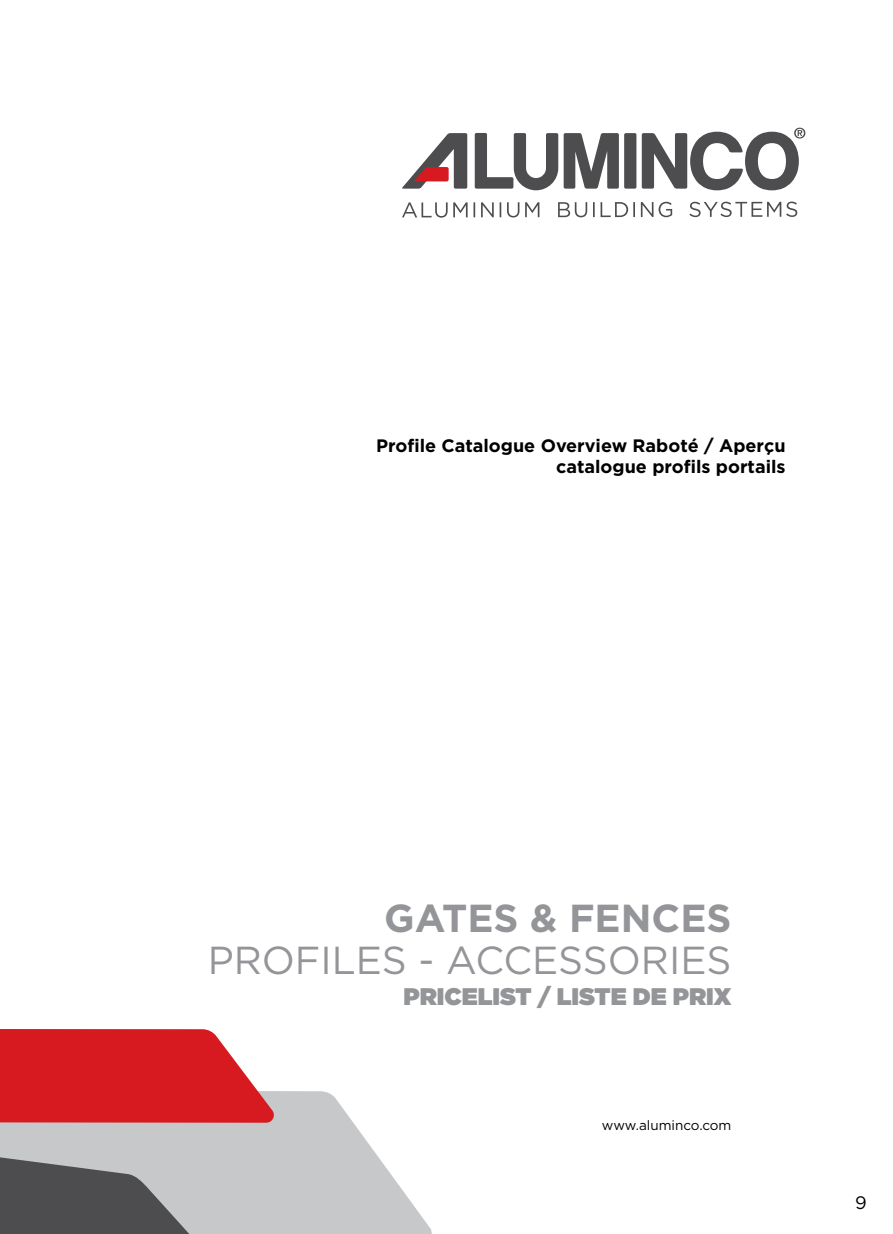
<style>
.page{position:relative;width:893px;height:1234px;background:#fff}
.page>*{position:absolute;margin:0;border:0;box-sizing:border-box;transform-origin:0 0}
.t1{font:39px "Gotham Greek";color:#939598}
.t2{font:700 39px "Gotham Greek";color:#939598}
.t3{font:900 24px "Gotham Greek";color:#939598}
.t4{font:700 18px/21.6px "Gotham Greek";color:#000;text-align:right}
.t5{font:18px "Gotham Greek";color:#000}
.t6{font:13.5px "Gotham Greek";color:#000}
</style>
<div class="page">
<div style="left:624px;top:133px;width:12px;height:56px;background:#4d4d4f;border-radius:2px"></div>
<svg style="left:564px;top:133px;width:55px;height:56px"></svg>
<svg style="left:642px;top:128px;width:163px;height:62px"></svg>
<svg style="left:475px;top:133px;width:83px;height:57px"></svg>
<svg style="left:402px;top:133px;width:65px;height:56px"></svg>
<svg style="left:402px;top:202px;width:73px;height:15px"></svg>
<svg style="left:481px;top:202px;width:13px;height:15px"></svg>
<svg style="left:500px;top:202px;width:1px;height:15px"></svg>
<svg style="left:507px;top:202px;width:12px;height:15px"></svg>
<svg style="left:525px;top:202px;width:14px;height:15px"></svg>
<svg style="left:558px;top:202px;width:29px;height:15px"></svg>
<svg style="left:593px;top:202px;width:2px;height:15px"></svg>
<svg style="left:601px;top:202px;width:34px;height:15px"></svg>
<svg style="left:641px;top:202px;width:12px;height:15px"></svg>
<svg style="left:659px;top:202px;width:13px;height:15px"></svg>
<svg style="left:689px;top:201px;width:108px;height:16px"></svg>
<svg style="left:0;top:1091px;width:432px;height:142px;fill:#c7c8ca"></svg>
<svg style="left:0;top:1138px;width:227px;height:95px"></svg>
<svg style="left:0;top:1029px;width:276px;height:93px"></svg>
<p class="t4" style="left:376px;top:434px;width:411px">Profile Catalogue Overview Raboté / Aperçu catalogue profils portails</p>
<h1 class="t2" style="left:384px;top:895px;width:349px">GATES &amp; FENCES</h1>
<h1 class="t1" style="left:208px;top:938px;width:525px">PROFILES - ACCESSORIES</h1>
<h2 class="t3" style="left:403px;top:982px;width:329px">PRICELIST / LISTE DE PRIX</h2>
<p class="t6" style="left:602px;top:1117px;width:131px">www.aluminco.com</p>
<p class="t5" style="left:855px;top:1191px;width:13px">9</p>
</div>
